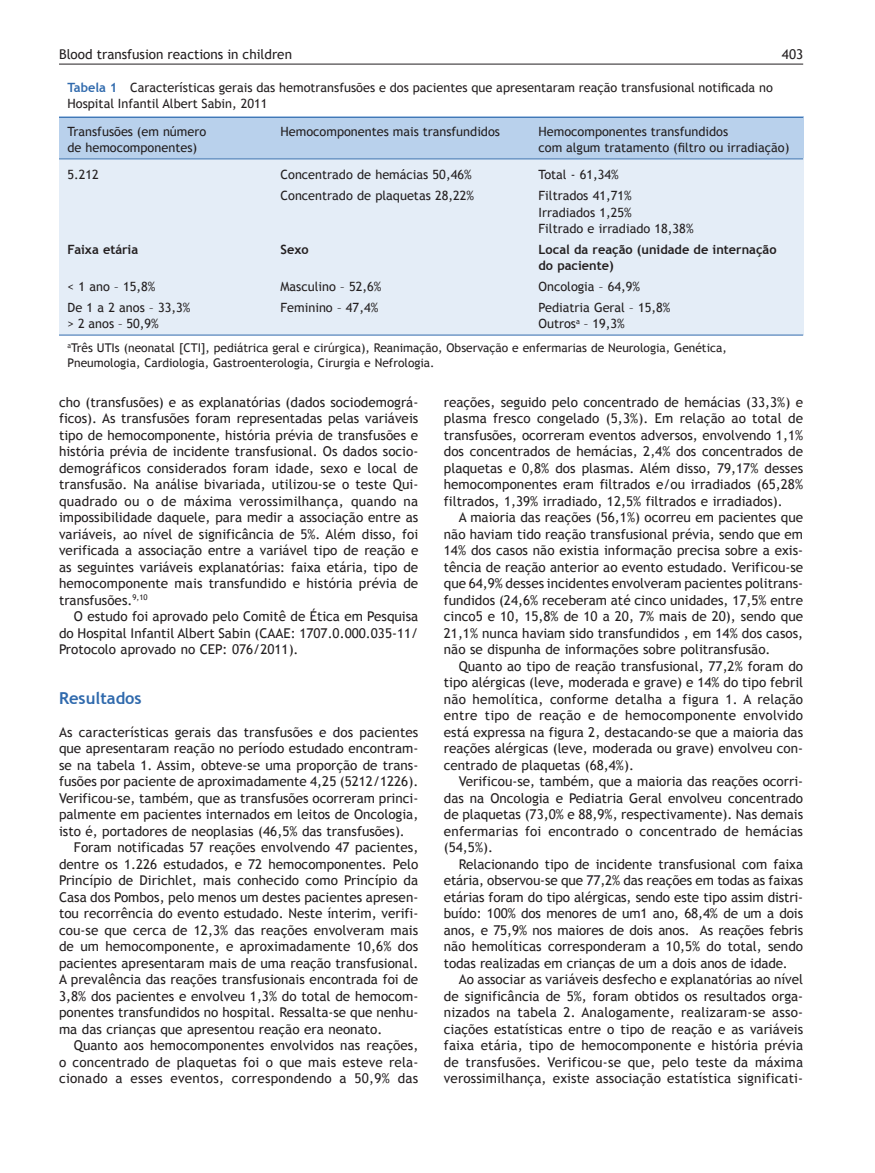
<style>
.page{position:relative;width:875px;height:1173px;background:#fff}
.page>*{position:absolute;margin:0;border:0;box-sizing:border-box;transform-origin:0 0}
.t1{font:700 16.5px "Trebuchet MS";color:#306aad}
.t2{font:13.5px/16.5px "Trebuchet MS";color:#231f20;text-align:justify}
.t3{font:13.5px "Trebuchet MS";letter-spacing:.02em;color:#231f20}
.t4{font:12.75px/16.5px "Trebuchet MS";color:#231f20}
.t5{font:700 12.75px/16.5px "Trebuchet MS";color:#231f20}
.t6{font:12px/15px "Trebuchet MS";color:#231f20}
.s1{font-weight:700;color:#306aad}
</style>
<div class="page">
<hr style="left:59px;top:64px;width:744px;height:1px;background:#231f20">
<div style="left:59px;top:117px;width:744px;height:50px;background:#b9d1ec"></div>
<div style="left:59px;top:158px;width:744px;height:177px;background:#e4edf7"></div>
<hr style="left:59px;top:117px;width:744px;height:1px;background:#306aad">
<hr style="left:59px;top:158px;width:744px;height:1px;background:#306aad">
<hr style="left:59px;top:335px;width:744px;height:1px;background:#306aad">
<p class="t2" style="left:59px;top:47px;width:234px">Blood transfusion reactions in children</p>
<p class="t2" style="left:782px;top:47px;width:23px">403</p>
<p class="t4" style="left:68px;top:79px;width:707px"><span class="s1">Tabela 1</span> Características gerais das hemotransfusões e dos pacientes que apresentaram reação transfusional notificada no<br>Hospital Infantil Albert Sabin, 2011</p>
<p class="t4" style="left:68px;top:123px;width:140px">Transfusões (em número</p>
<p class="t4" style="left:281px;top:123px;width:221px">Hemocomponentes mais transfundidos</p>
<p class="t4" style="left:539px;top:123px;width:191px">Hemocomponentes transfundidos</p>
<p class="t4" style="left:68px;top:139px;width:131px">de hemocomponentes)</p>
<p class="t4" style="left:539px;top:139px;width:252px">com algum tratamento (filtro ou irradiação)</p>
<p class="t4" style="left:68px;top:167px;width:33px">5.212</p>
<p class="t4" style="left:281px;top:167px;width:193px">Concentrado de hemácias 50,46%</p>
<p class="t4" style="left:539px;top:167px;width:82px">Total - 61,34%</p>
<p class="t4" style="left:281px;top:187px;width:195px">Concentrado de plaquetas 28,22%</p>
<p class="t4" style="left:539px;top:187px;width:157px">Filtrados 41,71%<br>Irradiados 1,25%<br>Filtrado e irradiado 18,38%</p>
<p class="t5" style="left:68px;top:241px;width:72px">Faixa etária</p>
<p class="t5" style="left:281px;top:241px;width:30px">Sexo</p>
<p class="t5" style="left:539px;top:241px;width:239px">Local da reação (unidade de internação do paciente)</p>
<p class="t4" style="left:68px;top:278px;width:89px">&lt; 1 ano – 15,8%</p>
<p class="t4" style="left:281px;top:278px;width:102px">Masculino – 52,6%</p>
<p class="t4" style="left:539px;top:278px;width:103px">Oncologia – 64,9%</p>
<p class="t4" style="left:68px;top:299px;width:124px">De 1 a 2 anos – 33,3%</p>
<p class="t4" style="left:281px;top:299px;width:99px">Feminino – 47,4%</p>
<p class="t4" style="left:539px;top:299px;width:133px">Pediatria Geral – 15,8%</p>
<p class="t4" style="left:68px;top:316px;width:93px">&gt; 2 anos – 50,9%</p>
<p class="t4" style="left:539px;top:316px;width:88px">Outros<sup>a</sup> – 19,3%</p>
<p class="t6" style="left:68px;top:340px;width:661px"><sup>a</sup>Três UTIs (neonatal [CTI], pediátrica geral e cirúrgica), Reanimação, Observação e enfermarias de Neurologia, Genética,<br>Pneumologia, Cardiologia, Gastroenterologia, Cirurgia e Nefrologia.</p>
<p class="t2" style="left:59px;top:394px;width:361px">cho (transfusões) e as explanatórias (dados sociodemográ&shy;ficos). As transfusões foram representadas pelas variáveis tipo de hemocomponente, história prévia de transfusões e história prévia de incidente transfusional. Os dados socio&shy;demográficos considerados foram idade, sexo e local de transfusão. Na análise bivariada, utilizou-se o teste Qui&shy;quadrado ou o de máxima verossimilhança, quando na impossibilidade daquele, para medir a associação entre as variáveis, ao nível de significância de 5%. Além disso, foi verificada a associação entre a variável tipo de reação e as seguintes variáveis explanatórias: faixa etária, tipo de hemocomponente mais transfundido e história prévia de transfusões.<sup>9,10</sup></p>
<p class="t2" style="left:59px;top:608px;width:361px;text-indent:15px">O estudo foi aprovado pelo Comitê de Ética em Pesquisa do Hospital Infantil Albert Sabin (CAAE: 1707.0.000.035-11/ Protocolo aprovado no CEP: 076/2011).</p>
<p class="t1" style="left:59px;top:687px;width:84px">Resultados</p>
<p class="t2" style="left:59px;top:724px;width:361px">As características gerais das transfusões e dos pacientes</p>
<p class="t2" style="left:59px;top:740px;width:361px">que apresentaram reação no período estudado encontram-</p>
<p class="t2" style="left:59px;top:757px;width:361px">se na tabela 1. Assim, obteve-se uma proporção de trans-</p>
<p class="t2" style="left:59px;top:773px;width:361px">fusões por paciente de aproximadamente 4,25 (5212/1226).</p>
<p class="t2" style="left:59px;top:790px;width:361px">Verificou-se, também, que as transfusões ocorreram princi-</p>
<p class="t2" style="left:59px;top:806px;width:361px">palmente em pacientes internados em leitos de Oncologia,</p>
<p class="t2" style="left:59px;top:823px;width:347px">isto é, portadores de neoplasias (46,5% das transfusões).</p>
<p class="t2" style="left:74px;top:839px;width:346px">Foram notificadas 57 reações envolvendo 47 pacientes,</p>
<p class="t2" style="left:59px;top:856px;width:361px">dentre os 1.226 estudados, e 72 hemocomponentes. Pelo</p>
<p class="t2" style="left:59px;top:872px;width:361px">Princípio de Dirichlet, mais conhecido como Princípio da</p>
<p class="t2" style="left:59px;top:889px;width:361px">Casa dos Pombos, pelo menos um destes pacientes apresen-</p>
<p class="t2" style="left:59px;top:905px;width:361px">tou recorrência do evento estudado. Neste ínterim, verifi-</p>
<p class="t2" style="left:59px;top:922px;width:361px">cou-se que cerca de 12,3% das reações envolveram mais</p>
<p class="t2" style="left:59px;top:938px;width:361px">de um hemocomponente, e aproximadamente 10,6% dos</p>
<p class="t2" style="left:59px;top:955px;width:361px">pacientes apresentaram mais de uma reação transfusional.</p>
<p class="t2" style="left:59px;top:971px;width:361px">A prevalência das reações transfusionais encontrada foi de</p>
<p class="t2" style="left:59px;top:988px;width:361px">3,8% dos pacientes e envolveu 1,3% do total de hemocom-</p>
<p class="t2" style="left:59px;top:1004px;width:361px">ponentes transfundidos no hospital. Ressalta-se que nenhu-</p>
<p class="t2" style="left:59px;top:1021px;width:325px">ma das crianças que apresentou reação era neonato.</p>
<p class="t2" style="left:74px;top:1037px;width:346px">Quanto aos hemocomponentes envolvidos nas reações,</p>
<p class="t2" style="left:59px;top:1054px;width:361px">o concentrado de plaquetas foi o que mais esteve rela-</p>
<p class="t3" style="left:59px;top:1070px;width:361px">cionado a esses eventos, correspondendo a 50,9% das</p>
<p class="t2" style="left:444px;top:394px;width:361px">reações, seguido pelo concentrado de hemácias (33,3%) e plasma fresco congelado (5,3%). Em relação ao total de transfusões, ocorreram eventos adversos, envolvendo 1,1% dos concentrados de hemácias, 2,4% dos concentrados de plaquetas e 0,8% dos plasmas. Além disso, 79,17% desses hemocomponentes eram filtrados e/ou irradiados (65,28% filtrados, 1,39% irradiado, 12,5% filtrados e irradiados).</p>
<p class="t2" style="left:444px;top:509px;width:361px;text-indent:15px">A maioria das reações (56,1%) ocorreu em pacientes que não haviam tido reação transfusional prévia, sendo que em 14% dos casos não existia informação precisa sobre a exis&shy;tência de reação anterior ao evento estudado. Verificou-se que 64,9% desses incidentes envolveram pacientes politrans&shy;fundidos (24,6% receberam até cinco unidades, 17,5% entre cinco5 e 10, 15,8% de 10 a 20, 7% mais de 20), sendo que 21,1% nunca haviam sido transfundidos , em 14% dos casos, não se dispunha de informações sobre politransfusão.</p>
<p class="t2" style="left:444px;top:658px;width:361px;text-indent:15px">Quanto ao tipo de reação transfusional, 77,2% foram do tipo alérgicas (leve, moderada e grave) e 14% do tipo febril não hemolítica, conforme detalha a figura 1. A relação entre tipo de reação e de hemocomponente envolvido está expressa na figura 2, destacando-se que a maioria das reações alérgicas (leve, moderada ou grave) envolveu con&shy;centrado de plaquetas (68,4%).</p>
<p class="t2" style="left:444px;top:773px;width:361px;text-indent:15px">Verificou-se, também, que a maioria das reações ocorri&shy;das na Oncologia e Pediatria Geral envolveu concentrado de plaquetas (73,0% e 88,9%, respectivamente). Nas demais enfermarias foi encontrado o concentrado de hemácias (54,5%).</p>
<p class="t2" style="left:444px;top:856px;width:361px;text-indent:15px">Relacionando tipo de incidente transfusional com faixa etária, observou-se que 77,2% das reações em todas as faixas etárias foram do tipo alérgicas, sendo este tipo assim distri&shy;buído: 100% dos menores de um1 ano, 68,4% de um a dois anos, e 75,9% nos maiores de dois anos. As reações febris não hemolíticas corresponderam a 10,5% do total, sendo todas realizadas em crianças de um a dois anos de idade.</p>
<p class="t2" style="left:444px;top:971px;width:361px;text-indent:15px">Ao associar as variáveis desfecho e explanatórias ao nível de significância de 5%, foram obtidos os resultados orga&shy;nizados na tabela 2. Analogamente, realizaram-se asso&shy;ciações estatísticas entre o tipo de reação e as variáveis faixa etária, tipo de hemocomponente e história prévia de transfusões. Verificou-se que, pelo teste da máxima verossimilhança, existe associação estatística significati-</p>
</div>
